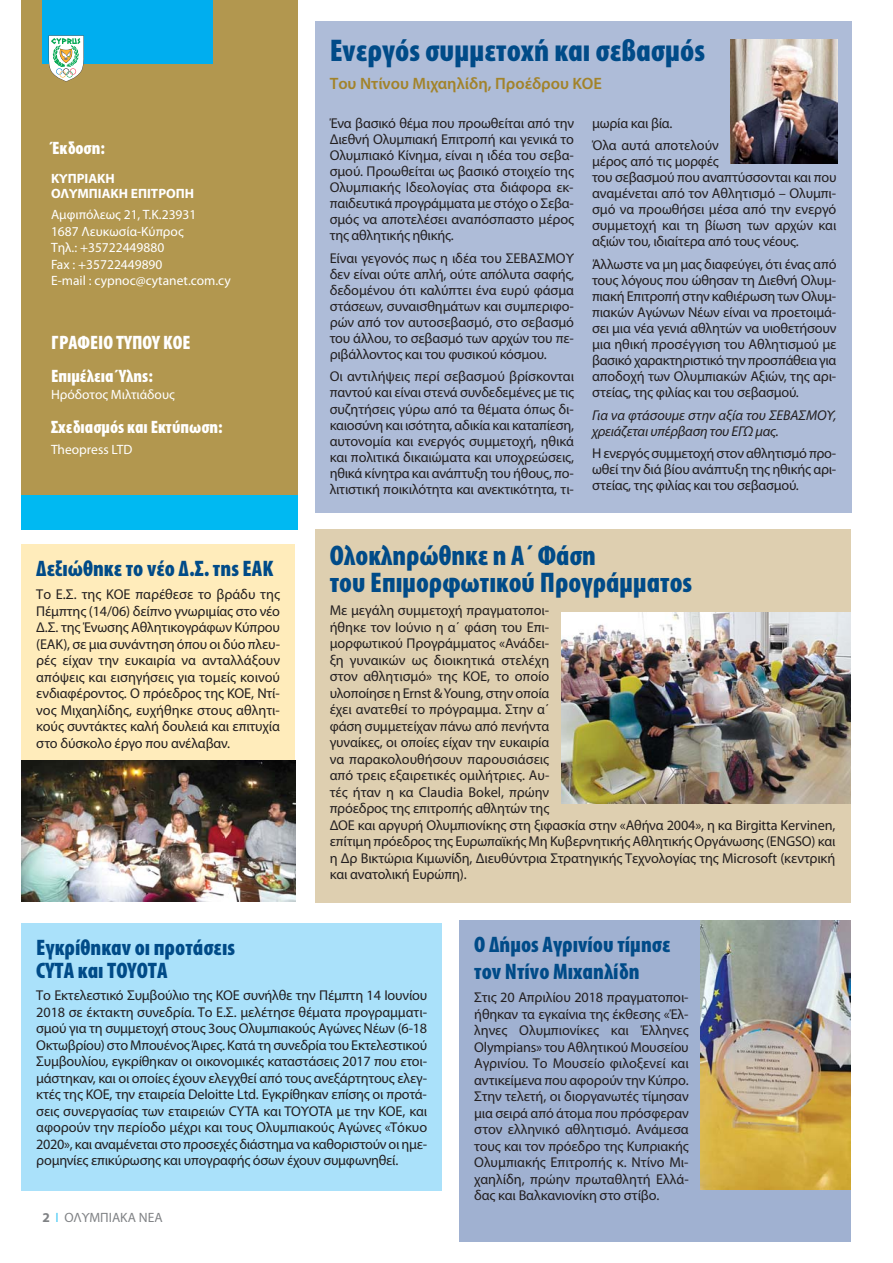
<style>
.page{position:relative;width:893px;height:1263px;background:#fff}
.page>*{position:absolute;margin:0;border:0;box-sizing:border-box;transform-origin:0 0}
.t1{font:700 31.5px "Myriad Condensed Greek";color:#004b88}
.t2{font:700 28.5px/27.5px "Myriad Condensed Greek";color:#004b88}
.t3{font:700 22.5px/27px "Myriad Condensed Greek";color:#004b88}
.t4{font:700 19.5px "Myriad Condensed Greek";color:#fff}
.t5{font:700 18px "Myriad Condensed Greek";color:#fff}
.t6{font:600 16.5px "Myriad Pro";color:#a2832a}
.t7{font:14.25px/16.5px "Myriad Pro";letter-spacing:-.01em;color:#231f20;text-align:justify}
.t8{font:italic 14.25px/16px "Myriad Pro";letter-spacing:-.01em;color:#231f20}
.t9{font:13.5px/16.5px "Myriad Pro";color:#fff}
.t10{font:700 13.5px/15px "Myriad Pro";color:#fff}
.t11{font:13.5px "Myriad Pro";color:#808285}
.s1{font-weight:700}
.s2{color:#44c8f5}
</style>
<div class="page">
<div style="left:21px;top:0;width:277px;height:522px;background:#b2974f"></div>
<div style="left:21px;top:495px;width:277px;height:34px;background:#00b9f2"></div>
<div style="left:43px;top:0;width:170px;height:64px;background:#00aeef"></div>
<svg style="left:49px;top:36px;width:35px;height:46px;background:#c4d5b9"></svg>
<div style="left:315px;top:21px;width:536px;height:491px;background:#aebcd8"></div>
<div style="left:315px;top:529px;width:535px;height:373px;background:#decfb0"></div>
<div style="left:459px;top:920px;width:391px;height:322px;background:#a0b1d1"></div>
<div style="left:21px;top:544px;width:274px;height:358px;background:#ffecbb"></div>
<div style="left:21px;top:923px;width:421px;height:268px;background:#aae1fa"></div>
<img style="left:561px;top:612px;width:289px;height:192px">
<img style="left:21px;top:761px;width:274px;height:141px">
<img style="left:701px;top:920px;width:149px;height:269px">
<img style="left:731px;top:40px;width:106px;height:123px">
<p class="t5" style="left:51px;top:142px;width:55px">Έκδοση:</p>
<p class="t10" style="left:51px;top:171px;width:145px">ΚΥΠΡΙΑΚΗ<br>ΟΛΥΜΠΙΑΚΗ ΕΠΙΤΡΟΠΗ</p>
<p class="t9" style="left:51px;top:208px;width:181px">Αμφιπόλεως 21, Τ.Κ.23931<br>1687 Λευκωσία-Κύπρος<br>Τηλ.: +35722449880<br>Fax : +35722449890<br>E-mail : cypnoc@cytanet.com.cy</p>
<h3 class="t4" style="left:51px;top:335px;width:141px">ΓΡΑΦΕΙΟ ΤΥΠΟΥ ΚΟΕ</h3>
<p class="t5" style="left:51px;top:370px;width:103px">Επιμέλεια Ύλης:</p>
<p class="t9" style="left:51px;top:387px;width:125px">Ηρόδοτος Μιλτιάδους</p>
<p class="t5" style="left:51px;top:420px;width:173px">Σχεδιασμός και Εκτύπωση:</p>
<p class="t9" style="left:51px;top:442px;width:83px">Theopress LTD</p>
<h3 class="t3" style="left:36px;top:558px;width:238px">Δεξιώθηκε το νέο Δ.Σ. της ΕΑΚ</h3>
<p class="t7" style="left:36px;top:587px;width:245px">Το Ε.Σ. της ΚΟΕ παρέθεσε το βράδυ της Πέμπτης (14/06) δείπνο γνωριμίας στο νέο Δ.Σ. της Ένωσης Αθλητικογράφων Κύπρου (ΕΑΚ), σε μια συνάντηση όπου οι δύο πλευ&shy;ρές είχαν την ευκαιρία να ανταλλάξουν απόψεις και εισηγήσεις για τομείς κοινού ενδιαφέροντος. Ο πρόεδρος της ΚΟΕ, Ντί&shy;νος Μιχαηλίδης, ευχήθηκε στους αθλητι&shy;κούς συντάκτες καλή δουλειά και επιτυχία στο δύσκολο έργο που ανέλαβαν.</p>
<h1 class="t1" style="left:330px;top:40px;width:377px">Ενεργός συμμετοχή και σεβασμός</h1>
<p class="t6" style="left:330px;top:74px;width:274px">Του Ντίνου Μιχαηλίδη, Προέδρου ΚΟΕ</p>
<p class="t7" style="left:330px;top:116px;width:246px;line-height:16px">Ένα βασικό θέμα που προωθείται από την Διεθνή Ολυμπιακή Επιτροπή και γενικά το Ολυμπιακό Κίνημα, είναι η ιδέα του σεβα&shy;σμού. Προωθείται ως βασικό στοιχείο της Ολυμπιακής Ιδεολογίας στα διάφορα εκ&shy;παιδευτικά προγράμματα με στόχο ο Σεβα&shy;σμός να αποτελέσει αναπόσπαστο μέρος της αθλητικής ηθικής.</p>
<p class="t7" style="left:330px;top:251px;width:246px;line-height:16px">Είναι γεγονός πως η ιδέα του ΣΕΒΑΣΜΟΥ δεν είναι ούτε απλή, ούτε απόλυτα σαφής, δεδομένου ότι καλύπτει ένα ευρύ φάσμα στάσεων, συναισθημάτων και συμπεριφο&shy;ρών από τον αυτοσεβασμό, στο σεβασμό του άλλου, το σεβασμό των αρχών του πε&shy;ριβάλλοντος και του φυσικού κόσμου.</p>
<p class="t7" style="left:330px;top:370px;width:246px;line-height:16px">Οι αντιλήψεις περί σεβασμού βρίσκονται παντού και είναι στενά συνδεδεμένες με τις συζητήσεις γύρω από τα θέματα όπως δι&shy;καιοσύνη και ισότητα, αδικία και καταπίεση, αυτονομία και ενεργός συμμετοχή, ηθικά και πολιτικά δικαιώματα και υποχρεώσεις, ηθικά κίνητρα και ανάπτυξη του ήθους, πο&shy;λιτιστική ποικιλότητα και ανεκτικότητα, τι-</p>
<p class="t7" style="left:592px;top:113px;width:128px;line-height:22.5px">μωρία και βία.<br>Όλα αυτά αποτελούν</p>
<p class="t7" style="left:592px;top:154px;width:246px;line-height:16px;text-align:left">μέρος από τις μορφές<br>του σεβασμού που αναπτύσσονται και που αναμένεται από τον Αθλητισμό – Ολυμπι&shy;σμό να προωθήσει μέσα από την ενεργό συμμετοχή και τη βίωση των αρχών και αξιών του, ιδιαίτερα από τους νέους.</p>
<p class="t7" style="left:592px;top:257px;width:246px;line-height:16px">Άλλωστε να μη μας διαφεύγει, ότι ένας από τους λόγους που ώθησαν τη Διεθνή Ολυμ&shy;πιακή Επιτροπή στην καθιέρωση των Ολυμ&shy;πιακών Αγώνων Νέων είναι να προετοιμά&shy;σει μια νέα γενιά αθλητών να υιοθετήσουν μια ηθική προσέγγιση του Αθλητισμού με βασικό χαρακτηριστικό την προσπάθεια για αποδοχή των Ολυμπιακών Αξιών, της αρι&shy;στείας, της φιλίας και του σεβασμού.</p>
<p class="t8" style="left:592px;top:407px;width:246px">Για να φτάσουμε στην αξία του ΣΕΒΑΣΜΟΥ, χρειάζεται υπέρβαση του ΕΓΩ μας.</p>
<p class="t7" style="left:592px;top:446px;width:246px;line-height:16px">Η ενεργός συμμετοχή στον αθλητισμό προ&shy;ωθεί την διά βίου ανάπτυξη της ηθικής αρι&shy;στείας, της φιλίας και του σεβασμού.</p>
<h2 class="t2" style="left:330px;top:545px;width:364px">Ολοκληρώθηκε η Α΄ Φάση<br>του Επιμορφωτικού Προγράμματος</h2>
<p class="t7" style="left:330px;top:603px;width:507px;text-align:left">Με μεγάλη συμμετοχή πραγματοποι-<br>ήθηκε τον Ιούνιο η α΄ φάση του Επι-<br>μορφωτικού Προγράμματος «Ανάδει-<br>ξη γυναικών ως διοικητικά στελέχη<br>στον αθλητισμό» της ΚΟΕ, το οποίο<br>υλοποίησε η Ernst &amp; Young, στην οποία<br>έχει ανατεθεί το πρόγραμμα. Στην α΄<br>φάση συμμετείχαν πάνω από πενήντα<br>γυναίκες, οι οποίες είχαν την ευκαιρία<br>να παρακολουθήσουν παρουσιάσεις<br>από τρεις εξαιρετικές ομιλήτριες. Αυ-<br>τές ήταν η κα Claudia Bokel, πρώην<br>πρόεδρος της επιτροπής αθλητών της<br>ΔΟΕ και αργυρή Ολυμπιονίκης στη ξιφασκία στην «Αθήνα 2004», η κα Birgitta Kervinen, επίτιμη πρόεδρος της Ευρωπαϊκής Μη Κυβερνητικής Αθλητικής Οργάνωσης (ENGSO) και η Δρ Βικτώρια Κιμωνίδη, Διευθύντρια Στρατηγικής Τεχνολογίας της Microsoft (κεντρική και ανατολική Ευρώπη).</p>
<h3 class="t3" style="left:36px;top:938px;width:200px;line-height:23px">Εγκρίθηκαν οι προτάσεις<br>CYTA και TOYOTA</h3>
<p class="t7" style="left:36px;top:988px;width:392px">Το Εκτελεστικό Συμβούλιο της ΚΟΕ συνήλθε την Πέμπτη 14 Ιουνίου 2018 σε έκτακτη συνεδρία. Το Ε.Σ. μελέτησε θέματα προγραμματι&shy;σμού για τη συμμετοχή στους 3ους Ολυμπιακούς Αγώνες Νέων (6-18<br>Οκτωβρίου) στο Μπουένος Άιρες. Κατά τη συνεδρία του Εκτελεστικού Συμβουλίου, εγκρίθηκαν οι οικονομικές καταστάσεις 2017 που ετοι&shy;μάστηκαν, και οι οποίες έχουν ελεγχθεί από τους ανεξάρτητους ελεγ&shy;κτές της ΚΟΕ, την εταιρεία Deloitte Ltd. Εγκρίθηκαν επίσης οι προτά&shy;σεις συνεργασίας των εταιρειών CYTA και ΤΟΥΟΤΑ με την ΚΟΕ, και αφορούν την περίοδο μέχρι και τους Ολυμπιακούς Αγώνες «Τόκυο 2020», και αναμένεται στο προσεχές διάστημα να καθοριστούν οι ημε&shy;ρομηνίες επικύρωσης και υπογραφής όσων έχουν συμφωνηθεί.</p>
<p class="t11" style="left:43px;top:1212px;width:122px"><span class="s1">2</span> <span class="s2">I</span> ΟΛΥΜΠΙΑΚΑ ΝΕΑ</p>
<h3 class="t3" style="left:474px;top:934px;width:198px">Ο Δήμος Αγρινίου τίμησε τον Ντίνο Μιχαηλίδη</h3>
<p class="t7" style="left:474px;top:990px;width:216px">Στις 20 Απριλίου 2018 πραγματοποι&shy;ήθηκαν τα εγκαίνια της έκθεσης «Έλ&shy;ληνες Ολυμπιονίκες και Έλληνες Olympians» του Αθλητικού Μουσείου Αγρινίου. Το Μουσείο φιλοξενεί και αντικείμενα που αφορούν την Κύπρο.<br>Στην τελετή, οι διοργανωτές τίμησαν μια σειρά από άτομα που πρόσφεραν στον ελληνικό αθλητισμό. Ανάμεσα τους και τον πρόεδρο της Κυπριακής Ολυμπιακής Επιτροπής κ. Ντίνο Μι&shy;χαηλίδη, πρώην πρωταθλητή Ελλά&shy;δας και Βαλκανιονίκη στο στίβο.</p>
</div>
